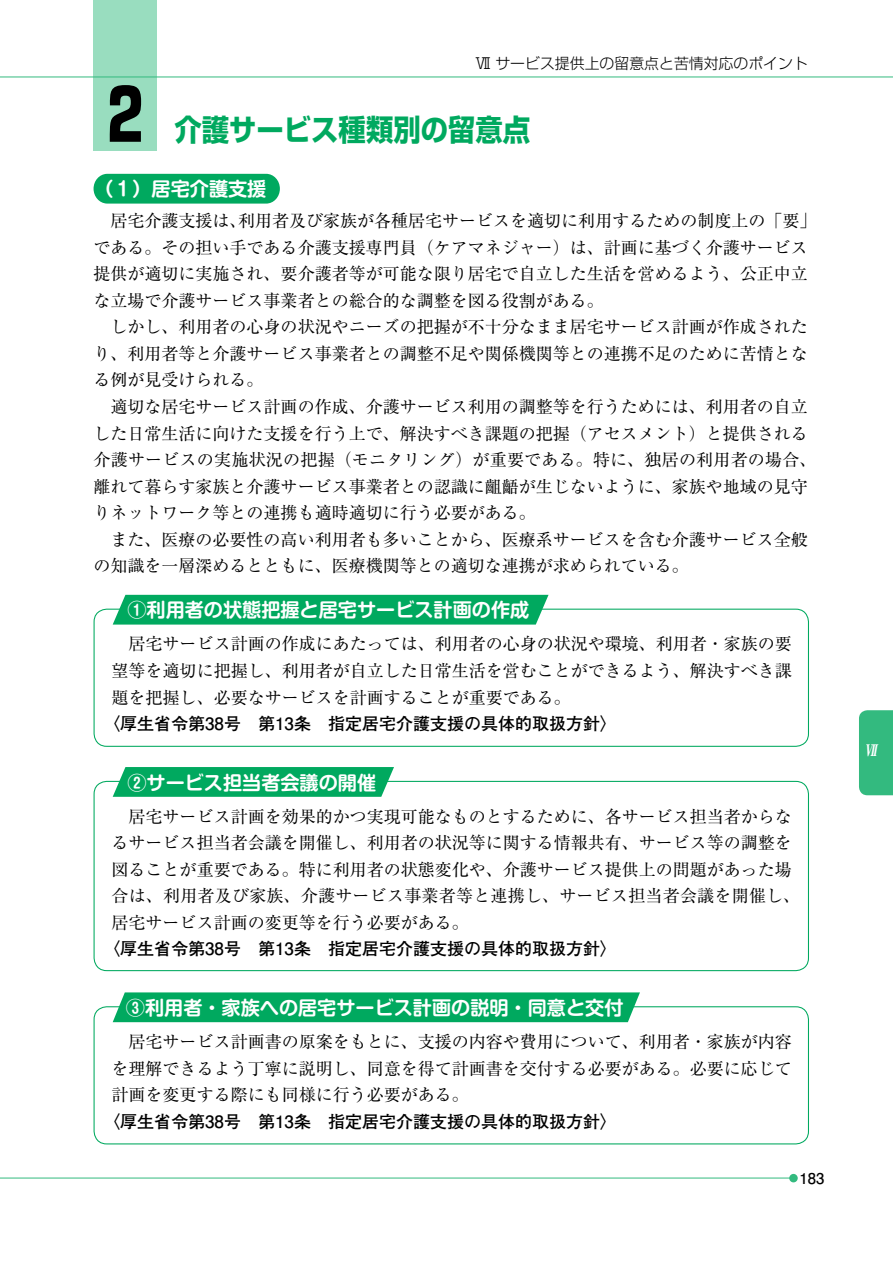
<style>
.page{position:relative;width:893px;height:1263px;background:#fff}
.page>*{position:absolute;margin:0;border:0;box-sizing:border-box;transform-origin:0 0}
.t1{font:700 71.25px "Shin Go Pro";color:#000}
.t2{font:700 29.7px "Shin Go Pro";color:#00a95f;scale:.92 1}
.t3{font:700 19.2px "Shin M Go Pro De";color:#fff}
.t4{font:16.95px/26.5px "Ryumin Pro";color:#000}
.t5{font:700 16.95px "Futo Go B101 Pro";color:#000}
.t6{font:italic 700 15.9px "Ryumin Pro";color:#fff}
.t7{font:300 14.85px "Shin Go Pro";color:#000}
.t8{font:700 14.85px "Futo Go B101 Pro";color:#000}
</style>
<div class="page">
<div style="left:94px;top:0;width:63px;height:151px;background:#99ddbf"></div>
<hr style="left:0;top:77px;width:893px;height:1px;background:#33ba7f">
<hr style="left:0;top:1178px;width:794px;height:1px;background:#33ba7f">
<div style="left:789px;top:1174px;width:9px;height:8px;background:#33ba7f;border-radius:50%"></div>
<div style="left:859px;top:710px;width:34px;height:85px;background:#33ba7f"></div>
<div style="left:94px;top:174px;width:186px;height:30px;background:#00a95f"></div>
<div style="left:94px;top:609px;width:715px;height:138px;border:1px solid #00a95f;border-radius:13px"></div>
<div style="left:113px;top:595px;width:436px;height:30px;background:#00a95f"></div>
<div style="left:94px;top:781px;width:715px;height:190px;border:1px solid #00a95f;border-radius:13px"></div>
<svg style="left:113px;top:767px;width:281px;height:30px;background:#0cad66"></svg>
<div style="left:94px;top:1006px;width:715px;height:138px;border:1px solid #00a95f;border-radius:13px"></div>
<div style="left:113px;top:992px;width:527px;height:30px;background:#00a95f"></div>
<p class="t7" style="left:476px;top:51px;width:334px">Ⅶ サービス提供上の留意点と苦情対応のポイント</p>
<h1 class="t1" style="left:108px;top:58px;width:37px">2</h1>
<h2 class="t2" style="left:174px;top:106px;width:388px">介護サービス種類別の留意点</h2>
<p class="t3" style="left:94px;top:174px;width:174px">（１）居宅介護支援</p>
<p class="t4" style="left:94px;top:206px;width:724px;text-indent:17px">居宅介護支援は、利用者及び家族が各種居宅サービスを適切に利用するための制度上の「要」である。その担い手である介護支援専門員（ケアマネジャー）は、計画に基づく介護サービス提供が適切に実施され、要介護者等が可能な限り居宅で自立した生活を営めるよう、公正中立な立場で介護サービス事業者との総合的な調整を図る役割がある。</p>
<p class="t4" style="left:94px;top:313px;width:716px;text-align:justify;text-indent:17px">しかし、利用者の心身の状況やニーズの把握が不十分なまま居宅サービス計画が作成されたり、利用者等と介護サービス事業者との調整不足や関係機関等との連携不足のために苦情となる例が見受けられる。</p>
<p class="t4" style="left:94px;top:392px;width:724px;text-indent:17px">適切な居宅サービス計画の作成、介護サービス利用の調整等を行うためには、利用者の自立した日常生活に向けた支援を行う上で、解決すべき課題の把握（アセスメント）と提供される介護サービスの実施状況の把握（モニタリング）が重要である。特に、独居の利用者の場合、離れて暮らす家族と介護サービス事業者との認識に齟齬が生じないように、家族や地域の見守りネットワーク等との連携も適時適切に行う必要がある。</p>
<p class="t4" style="left:94px;top:525px;width:716px;text-indent:17px">また、医療の必要性の高い利用者も多いことから、医療系サービスを含む介護サービス全般の知識を一層深めるとともに、医療機関等との適切な連携が求められている。</p>
<p class="t3" style="left:127px;top:594px;width:403px">①利用者の状態把握と居宅サービス計画の作成</p>
<p class="t4" style="left:112px;top:630px;width:682px;text-align:justify;text-indent:17px">居宅サービス計画の作成にあたっては、利用者の心身の状況や環境、利用者・家族の要望等を適切に把握し、利用者が自立した日常生活を営むことができるよう、解決すべき課題を把握し、必要なサービスを計画することが重要である。</p>
<p class="t5" style="left:103px;top:710px;width:516px">〈厚生省令第38号　第13条　指定居宅介護支援の具体的取扱方針〉</p>
<p class="t3" style="left:127px;top:767px;width:250px">②サービス担当者会議の開催</p>
<p class="t4" style="left:112px;top:802px;width:690px;text-indent:17px">居宅サービス計画を効果的かつ実現可能なものとするために、各サービス担当者からなるサービス担当者会議を開催し、利用者の状況等に関する情報共有、サービス等の調整を図ることが重要である。特に利用者の状態変化や、介護サービス提供上の問題があった場合は、利用者及び家族、介護サービス事業者等と連携し、サービス担当者会議を開催し、居宅サービス計画の変更等を行う必要がある。</p>
<p class="t5" style="left:103px;top:935px;width:516px">〈厚生省令第38号　第13条　指定居宅介護支援の具体的取扱方針〉</p>
<p class="t3" style="left:126px;top:992px;width:499px">③利用者・家族への居宅サービス計画の説明・同意と交付</p>
<p class="t4" style="left:112px;top:1027px;width:682px;text-align:justify;text-indent:17px">居宅サービス計画書の原案をもとに、支援の内容や費用について、利用者・家族が内容を理解できるよう丁寧に説明し、同意を得て計画書を交付する必要がある。必要に応じて計画を変更する際にも同様に行う必要がある。</p>
<p class="t5" style="left:103px;top:1108px;width:516px">〈厚生省令第38号　第13条　指定居宅介護支援の具体的取扱方針〉</p>
<p class="t8" style="left:800px;top:1166px;width:26px">183</p>
<p class="t6" style="left:863px;top:737px;width:22px">Ⅶ</p>
</div>
